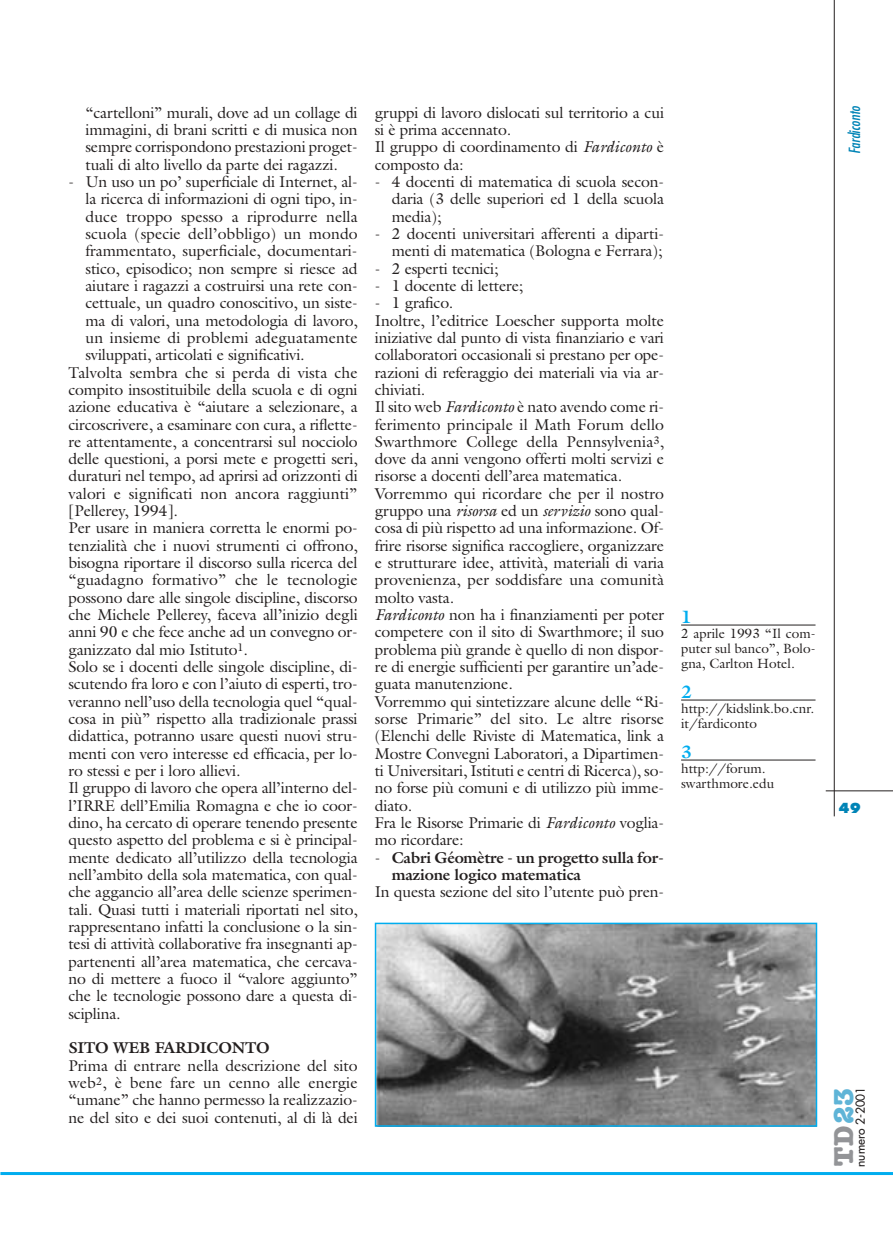
<style>
.page{position:relative;width:893px;height:1233px;background:#fff}
.page>*{position:absolute;margin:0;border:0;box-sizing:border-box;transform-origin:0 0}
.t1{font:700 27.45px "American Typewriter";color:#939497}
.t2{font:700 18px "Galliard";color:#00adef}
.t3{font:15.75px/17.4px "Galliard";letter-spacing:-.01em;color:#231f1f;text-align:justify}
.t4{font:700 15.75px/17.4px "Galliard";letter-spacing:-.01em;color:#231f1f}
.t5{font:italic condensed 15px "Futura";color:#0084b6}
.t6{font:13.5px/15px "Galliard";color:#231f1f}
.t7{font:800 13.5px "Futura";color:#0084b6}
.t8{font:12px "Futura";color:#231f1f}
.s1{font-style:italic}
.s2{font-weight:400}
.s3{color:#5fb4d7}
</style>
<div class="page">
<hr style="left:0;top:1172px;width:892px;height:3px;background:#00adef">
<hr style="left:825px;top:790px;width:67px;height:1px;background:#231f1f">
<hr style="left:833px;top:0;width:1px;height:816px;background:#231f1f">
<img style="left:378px;top:926px;width:436px;height:198px">
<div style="left:375px;top:923px;width:442px;height:204px;border:2px solid #00adef"></div>
<hr style="left:681px;top:625px;width:134px;height:1px;background:#231f1f">
<hr style="left:681px;top:700px;width:134px;height:1px;background:#231f1f">
<hr style="left:681px;top:760px;width:134px;height:1px;background:#231f1f">
<p class="t3" style="left:85px;top:105px;width:274px">“cartelloni” murali, dove ad un collage di immagini, di brani scritti e di musica non sempre corrispondono prestazioni proget&shy;tuali di alto livello da parte dei ragazzi.</p>
<p class="t3" style="left:68px;top:175px;width:291px">- Un uso un po’ superficiale di Internet, al-</p>
<p class="t3" style="left:85px;top:192px;width:274px">la ricerca di informazioni di ogni tipo, in-</p>
<p class="t3" style="left:85px;top:209px;width:274px">duce troppo spesso a riprodurre nella</p>
<p class="t3" style="left:85px;top:226px;width:274px">scuola (specie dell’obbligo) un mondo</p>
<p class="t3" style="left:85px;top:244px;width:273px">frammentato, superficiale, documentari-</p>
<p class="t3" style="left:85px;top:261px;width:274px">stico, episodico; non sempre si riesce ad</p>
<p class="t3" style="left:85px;top:278px;width:274px">aiutare i ragazzi a costruirsi una rete con-</p>
<p class="t3" style="left:85px;top:296px;width:274px">cettuale, un quadro conoscitivo, un siste-</p>
<p class="t3" style="left:85px;top:313px;width:274px">ma di valori, una metodologia di lavoro,</p>
<p class="t3" style="left:85px;top:330px;width:274px">un insieme di problemi adeguatamente</p>
<p class="t3" style="left:85px;top:348px;width:221px">sviluppati, articolati e significativi.</p>
<p class="t3" style="left:68px;top:365px;width:291px">Talvolta sembra che si perda di vista che</p>
<p class="t3" style="left:68px;top:382px;width:291px">compito insostituibile della scuola e di ogni</p>
<p class="t3" style="left:68px;top:400px;width:291px">azione educativa è “aiutare a selezionare, a</p>
<p class="t3" style="left:68px;top:417px;width:291px">circoscrivere, a esaminare con cura, a riflette-</p>
<p class="t3" style="left:68px;top:434px;width:291px">re attentamente, a concentrarsi sul nocciolo</p>
<p class="t3" style="left:68px;top:452px;width:291px">delle questioni, a porsi mete e progetti seri,</p>
<p class="t3" style="left:68px;top:469px;width:291px">duraturi nel tempo, ad aprirsi ad orizzonti di</p>
<p class="t3" style="left:68px;top:486px;width:290px">valori e significati non ancora raggiunti”</p>
<p class="t3" style="left:68px;top:504px;width:111px">[Pellerey, 1994].</p>
<p class="t3" style="left:68px;top:521px;width:291px">Per usare in maniera corretta le enormi po-</p>
<p class="t3" style="left:68px;top:538px;width:291px">tenzialità che i nuovi strumenti ci offrono,</p>
<p class="t3" style="left:68px;top:556px;width:291px">bisogna riportare il discorso sulla ricerca del</p>
<p class="t3" style="left:68px;top:573px;width:291px">“guadagno formativo” che le tecnologie</p>
<p class="t3" style="left:68px;top:590px;width:291px">possono dare alle singole discipline, discorso</p>
<p class="t3" style="left:68px;top:608px;width:291px">che Michele Pellerey, faceva all’inizio degli</p>
<p class="t3" style="left:68px;top:625px;width:291px">anni 90 e che fece anche ad un convegno or-</p>
<p class="t3" style="left:68px;top:642px;width:181px">ganizzato dal mio Istituto<sup>1</sup>.</p>
<p class="t3" style="left:68px;top:660px;width:291px">Solo se i docenti delle singole discipline, di-</p>
<p class="t3" style="left:68px;top:677px;width:291px">scutendo fra loro e con l’aiuto di esperti, tro-</p>
<p class="t3" style="left:68px;top:694px;width:291px">veranno nell’uso della tecnologia quel “qual-</p>
<p class="t3" style="left:68px;top:712px;width:291px">cosa in più” rispetto alla tradizionale prassi</p>
<p class="t3" style="left:68px;top:729px;width:291px">didattica, potranno usare questi nuovi stru-</p>
<p class="t3" style="left:68px;top:746px;width:291px">menti con vero interesse ed efficacia, per lo-</p>
<p class="t3" style="left:68px;top:764px;width:173px">ro stessi e per i loro allievi.</p>
<p class="t3" style="left:68px;top:781px;width:291px">Il gruppo di lavoro che opera all’interno del-</p>
<p class="t3" style="left:68px;top:798px;width:291px">l’IRRE dell’Emilia Romagna e che io coor-</p>
<p class="t3" style="left:68px;top:816px;width:291px">dino, ha cercato di operare tenendo presente</p>
<p class="t3" style="left:68px;top:833px;width:291px">questo aspetto del problema e si è principal-</p>
<p class="t3" style="left:68px;top:850px;width:291px">mente dedicato all’utilizzo della tecnologia</p>
<p class="t3" style="left:68px;top:868px;width:291px">nell’ambito della sola matematica, con qual-</p>
<p class="t3" style="left:68px;top:885px;width:291px">che aggancio all’area delle scienze sperimen-</p>
<p class="t3" style="left:68px;top:902px;width:291px">tali. Quasi tutti i materiali riportati nel sito,</p>
<p class="t3" style="left:68px;top:919px;width:291px">rappresentano infatti la conclusione o la sin-</p>
<p class="t3" style="left:68px;top:937px;width:291px">tesi di attività collaborative fra insegnanti ap-</p>
<p class="t3" style="left:68px;top:954px;width:291px">partenenti all’area matematica, che cercava-</p>
<p class="t3" style="left:68px;top:971px;width:291px">no di mettere a fuoco il “valore aggiunto”</p>
<p class="t3" style="left:68px;top:989px;width:291px">che le tecnologie possono dare a questa di-</p>
<p class="t3" style="left:68px;top:1006px;width:54px">sciplina.</p>
<p class="t4" style="left:68px;top:1041px;width:203px">SITO WEB FARDICONTO</p>
<p class="t3" style="left:68px;top:1058px;width:291px">Prima di entrare nella descrizione del sito web<sup>2</sup>, è bene fare un cenno alle energie “umane” che hanno permesso la realizzazio&shy;ne del sito e dei suoi contenuti, al di là dei</p>
<p class="t3" style="left:375px;top:105px;width:291px;text-align:left">gruppi di lavoro dislocati sul territorio a cui si è prima accennato.<br>Il gruppo di coordinamento di <span class="s1">Fardiconto</span> è composto da:</p>
<p class="t3" style="left:392px;top:175px;width:274px;text-indent:-17px">- 4 docenti di matematica di scuola secon&shy;daria (3 delle superiori ed 1 della scuola media);</p>
<p class="t3" style="left:375px;top:227px;width:291px;text-align:right">- 2 docenti universitari afferenti a diparti&shy;menti di matematica (Bologna e Ferrara);</p>
<p class="t3" style="left:375px;top:261px;width:125px">- 2 esperti tecnici;</p>
<p class="t3" style="left:375px;top:278px;width:150px">- 1 docente di lettere;</p>
<p class="t3" style="left:375px;top:296px;width:291px;text-align:left">- 1 grafico.<br>Inoltre, l’editrice Loescher supporta molte iniziative dal punto di vista finanziario e vari collaboratori occasionali si prestano per ope&shy;razioni di referaggio dei materiali via via ar&shy;chiviati.<br>Il sito web <span class="s1">Fardiconto</span> è nato avendo come ri&shy;ferimento principale il Math Forum dello Swarthmore College della Pennsylvenia<sup>3</sup>, dove da anni vengono offerti molti servizi e risorse a docenti dell’area matematica.<br>Vorremmo qui ricordare che per il nostro gruppo una <span class="s1">risorsa</span> ed un <span class="s1">servizio</span> sono qual&shy;cosa di più rispetto ad una informazione. Of&shy;frire risorse significa raccogliere, organizzare e strutturare idee, attività, materiali di varia provenienza, per soddisfare una comunità molto vasta.<br><span class="s1">Fardiconto</span> non ha i finanziamenti per poter competere con il sito di Swarthmore; il suo problema più grande è quello di non dispor&shy;re di energie sufficienti per garantire un’ade&shy;guata manutenzione.<br>Vorremmo qui sintetizzare alcune delle “Ri&shy;sorse Primarie” del sito. Le altre risorse (Elenchi delle Riviste di Matematica, link a Mostre Convegni Laboratori, a Dipartimen&shy;ti Universitari, Istituti e centri di Ricerca), so&shy;no forse più comuni e di utilizzo più imme&shy;diato.<br>Fra le Risorse Primarie di <span class="s1">Fardiconto</span> voglia&shy;mo ricordare:</p>
<p class="t4" style="left:392px;top:850px;width:274px;text-indent:-17px"><span class="s2">-</span> Cabri Géomètre - un progetto sulla for&shy;mazione logico matematica</p>
<p class="t3" style="left:375px;top:885px;width:291px">In questa sezione del sito l’utente può pren-</p>
<p class="t2" style="left:681px;top:610px;width:12px">1</p>
<p class="t6" style="left:681px;top:627px;width:136px;text-align:justify">2 aprile 1993 “Il com&shy;puter sul banco”, Bolo&shy;gna, Carlton Hotel.</p>
<p class="t2" style="left:681px;top:685px;width:12px">2</p>
<p class="t6" style="left:681px;top:702px;width:135px">http://kidslink.bo.cnr. it/fardiconto</p>
<p class="t2" style="left:681px;top:745px;width:12px">3</p>
<p class="t6" style="left:681px;top:762px;width:95px">http://forum. swarthmore.edu</p>
<p class="t5" style="left:847px;top:154px;width:50px;rotate:-90deg">Fardiconto</p>
<p class="t7" style="left:838px;top:802px;width:24px">49</p>
<h1 class="t1" style="left:834px;top:1166px;width:79px;rotate:-90deg">TD<span class="s3">23</span></h1>
<p class="t8" style="left:854px;top:1167px;width:82px;rotate:-90deg">numero 2-2001</p>
</div>
